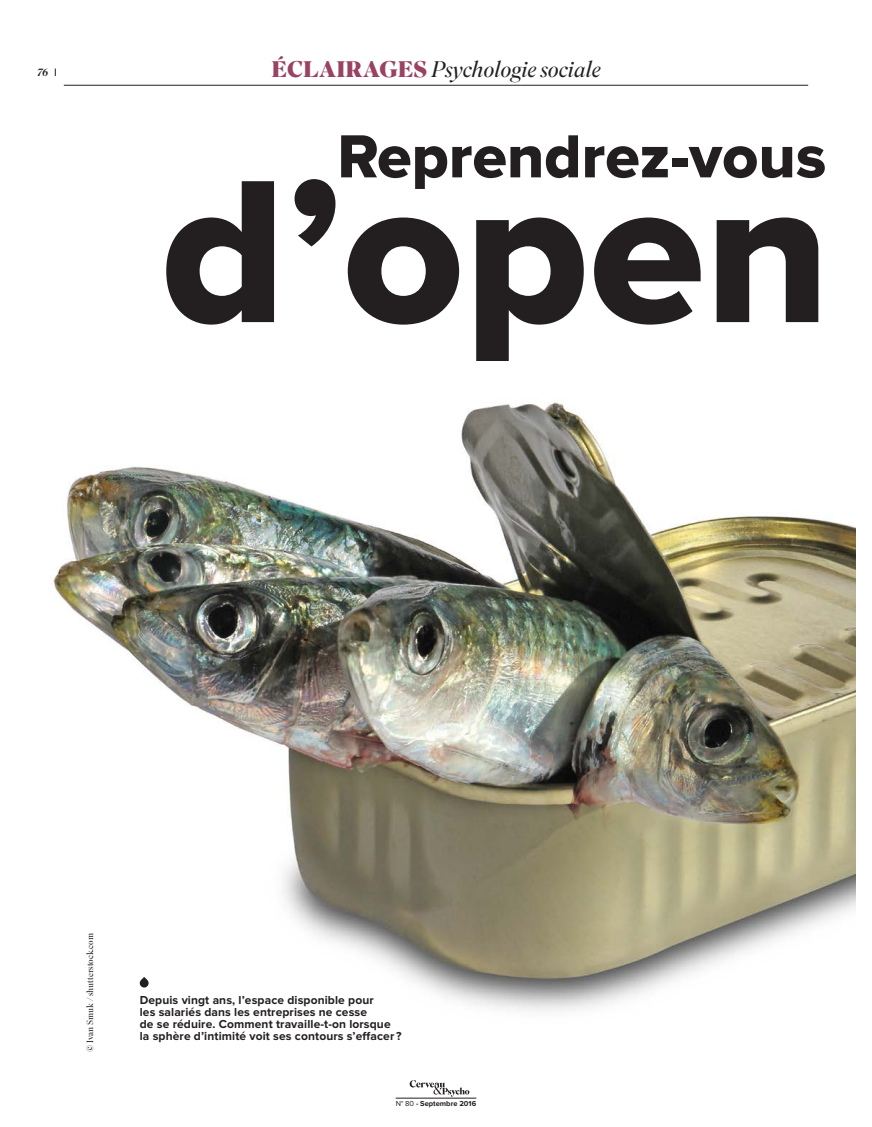
<style>
.page{position:relative;width:872px;height:1127px;background:#fff}
.page>*{position:absolute;margin:0;border:0;box-sizing:border-box;transform-origin:0 0}
.titre_proxima{font:211.2px "Proxima Nova Extrabld";color:#231f20}
.titre_proxima-2{font:63px "Proxima Nova Extrabld";color:#231f20}
.tetiere_2{font:italic 300 22.5px "Superior Title";color:#231f20}
.legende{font:700 12px/12px "Proxima Nova";letter-spacing:.01em;color:#231f20}
.t1{font:italic 500 10.5px "Superior Title";color:#231f20}
.credit{font:300 9px "Superior Title";color:#231f20}
.t2{font:700 7.5px "Proxima Nova";color:#231f20}
.s1{font-weight:900;font-style:normal;color:#994262}
.s2{font-weight:400}
</style>
<div class="page">
<img style="left:51px;top:402px;width:805px;height:609px">
<svg style="left:140px;top:977px;width:9px;height:10px"></svg>
<hr style="left:64px;top:85px;width:744px;height:1px;background:#231f20">
<svg style="left:409px;top:1080px;width:60px;height:16px"></svg>
<hr style="left:396px;top:1098px;width:80px;height:1px;background:#231f20">
<p class="t1" style="left:37px;top:66px;width:12px">76</p>
<p class="tetiere_2" style="left:271px;top:55px;width:331px"><span class="s1">ÉCLAIRAGES</span> Psychologie sociale</p>
<p class="titre_proxima-2" style="left:337px;top:120px;width:490px">Reprendrez-vous</p>
<p class="titre_proxima" style="left:161px;top:130px;width:670px">d’open</p>
<p class="credit" style="left:85px;top:1052px;width:120px;rotate:-90deg">© Ivan Smuk / shutterstock.com</p>
<p class="legende" style="left:140px;top:994px;width:263px">Depuis vingt ans, l’espace disponible pour<br>les salariés dans les entreprises ne cesse<br>de se réduire. Comment travaille-t-on lorsque la sphère d’intimité voit ses contours s’effacer ?</p>
<p class="t2" style="left:396px;top:1099px;width:82px"><span class="s2">N° 80</span> - Septembre 2016</p>
</div>
